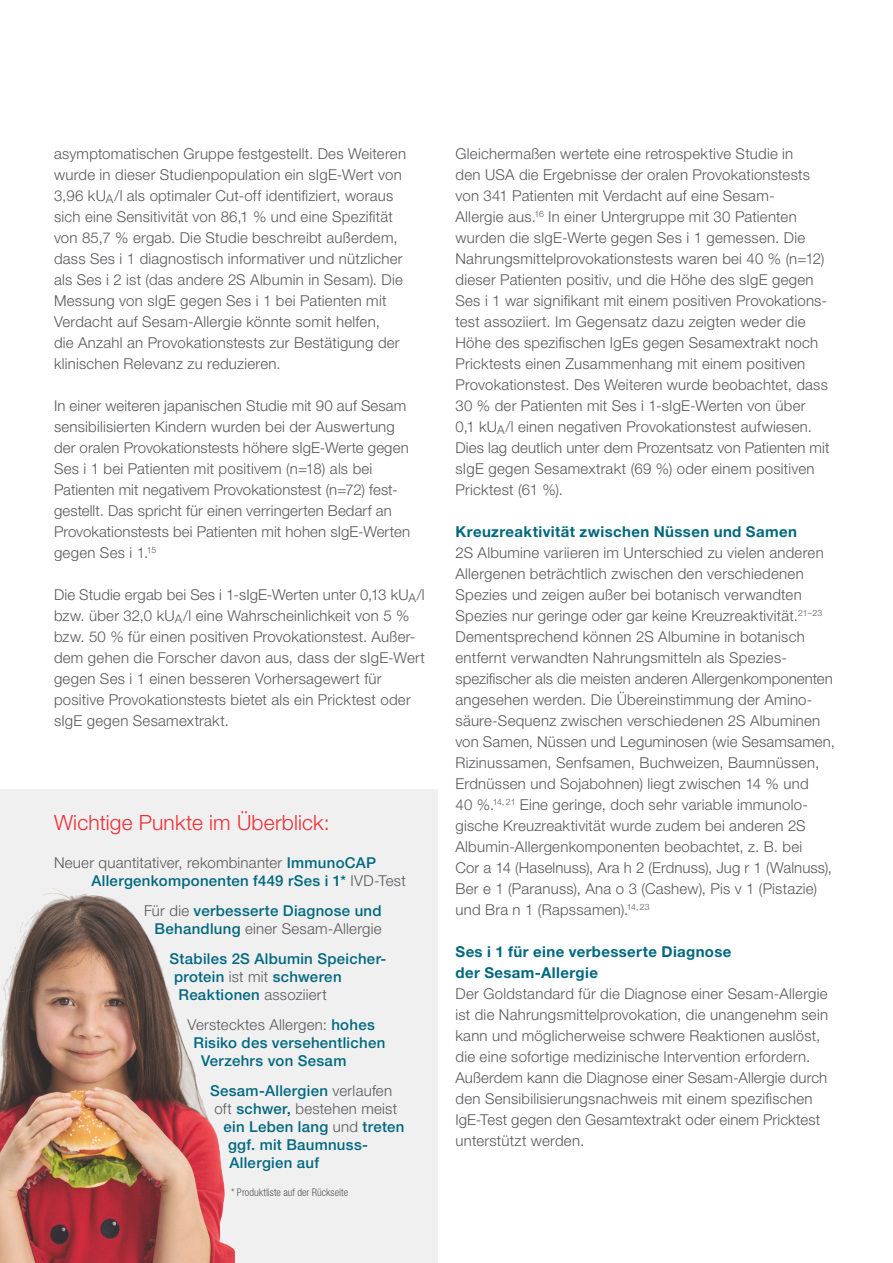
<style>
.page{position:relative;width:893px;height:1263px;background:#fff}
.page>*{position:absolute;margin:0;border:0;box-sizing:border-box;transform-origin:0 0}
.Content_Header{font:300 21px "Helvetica Neue LTW1 G";letter-spacing:.01em;color:#ee2d33}
.Body_Copy{font:300 15px/21px "Helvetica Neue LT Std";letter-spacing:.015em;color:#57585a}
.Subject_Header{font:500 15px/18px "Helvetica Neue LTW1 G";letter-spacing:.02em;color:#00687f;text-align:right}
.Subject_Header-2{font:300 15px/18px "Helvetica Neue LTW1 G";letter-spacing:.015em;color:#57585a}
.References_Numbered{font:300 condensed 10.5px "Helvetica Neue LTW1 G";letter-spacing:.005em;color:#57585a}
.s1{font-weight:500;color:#00687f}
.s2{font-weight:300;color:#57585a}
.s3{font-weight:700;color:#00687f}
</style>
<div class="page">
<svg style="left:0;top:789px;width:437px;height:474px;fill:#f0f0f1"></svg>
<img style="left:3px;top:888px;width:66px;height:101px">
<p class="Body_Copy" style="left:54px;top:143px;width:354px">asymptomatischen Gruppe festgestellt. Des Weiteren wurde in dieser Studienpopulation ein sIgE-Wert von 3,96 kU<sub>A</sub>/l als optimaler Cut-off identifiziert, woraus sich eine Sensitivität von 86,1 % und eine Spezifität von 85,7 % ergab. Die Studie beschreibt außerdem, dass Ses i 1 diagnostisch informativer und nützlicher als Ses i 2 ist (das andere 2S Albumin in Sesam). Die Messung von sIgE gegen Ses i 1 bei Patienten mit Verdacht auf Sesam-Allergie könnte somit helfen,<br>die Anzahl an Provokationstests zur Bestätigung der klinischen Relevanz zu reduzieren.</p>
<p class="Body_Copy" style="left:54px;top:395px;width:358px">In einer weiteren japanischen Studie mit 90 auf Sesam sensibilisierten Kindern wurden bei der Auswertung der oralen Provokationstests höhere sIgE-Werte gegen Ses i 1 bei Patienten mit positivem (n=18) als bei Patienten mit negativem Provokationstest (n=72) fest&shy;gestellt. Das spricht für einen verringerten Bedarf an Provokationstests bei Patienten mit hohen sIgE-Werten gegen Ses i 1.<sup>15</sup></p>
<p class="Body_Copy" style="left:54px;top:584px;width:372px">Die Studie ergab bei Ses i 1-sIgE-Werten unter 0,13 kU<sub>A</sub>/l bzw. über 32,0 kU<sub>A</sub>/l eine Wahrscheinlichkeit von 5 % bzw. 50 % für einen positiven Provokationstest. Außer&shy;dem gehen die Forscher davon aus, dass der sIgE-Wert gegen Ses i 1 einen besseren Vorhersagewert für positive Provokationstests bietet als ein Pricktest oder sIgE gegen Sesamextrakt.</p>
<p class="Content_Header" style="left:54px;top:810px;width:277px">Wichtige Punkte im Überblick:</p>
<p class="Subject_Header-2" style="left:92px;top:853px;width:316px;text-indent:-38px">Neuer quantitativer, rekombinanter <span class="s1">ImmunoCAP<br>Allergenkomponenten f449 rSes i 1*</span> IVD-Test</p>
<p class="Subject_Header" style="left:144px;top:901px;width:239px"><span class="s2">Für die</span> verbesserte Diagnose und<br>Behandlung <span class="s2">einer Sesam-Allergie</span></p>
<p class="Subject_Header" style="left:170px;top:949px;width:218px">Stabiles 2S Albumin Speicher-</p>
<p class="Subject_Header" style="left:174px;top:967px;width:169px">protein <span class="s2">ist mit</span> schweren</p>
<p class="Subject_Header" style="left:178px;top:985px;width:150px">Reaktionen <span class="s2">assoziiert</span></p>
<p class="Subject_Header-2" style="left:188px;top:1015px;width:189px">Verstecktes Allergen: <span class="s1">hohes</span></p>
<p class="Subject_Header" style="left:194px;top:1033px;width:193px">Risiko des versehentlichen</p>
<p class="Subject_Header" style="left:201px;top:1051px;width:147px">Verzehrs von Sesam</p>
<p class="Subject_Header" style="left:210px;top:1081px;width:184px">Sesam-Allergien <span class="s2">verlaufen</span></p>
<p class="Subject_Header-2" style="left:214px;top:1099px;width:184px">oft <span class="s1">schwer,</span> bestehen meist</p>
<p class="Subject_Header" style="left:224px;top:1117px;width:182px">ein Leben lang <span class="s2">und</span> treten</p>
<p class="Subject_Header" style="left:228px;top:1135px;width:142px">ggf. mit Baumnuss-</p>
<p class="Subject_Header" style="left:230px;top:1153px;width:91px">Allergien auf</p>
<p class="References_Numbered" style="left:231px;top:1186px;width:119px">* Produktliste auf der Rückseite</p>
<p class="Body_Copy" style="left:455px;top:143px;width:375px">Gleichermaßen wertete eine retrospektive Studie in<br>den USA die Ergebnisse der oralen Provokationstests von 341 Patienten mit Verdacht auf eine Sesam-<br>Allergie aus.<sup>16</sup> In einer Untergruppe mit 30 Patienten wurden die sIgE-Werte gegen Ses i 1 gemessen. Die Nahrungsmittelprovokationstests waren bei 40 % (n=12) dieser Patienten positiv, und die Höhe des sIgE gegen Ses i 1 war signifikant mit einem positiven Provokations&shy;test assoziiert. Im Gegensatz dazu zeigten weder die Höhe des spezifischen IgEs gegen Sesamextrakt noch Pricktests einen Zusammenhang mit einem positiven Provokationstest. Des Weiteren wurde beobachtet, dass 30 % der Patienten mit Ses i 1-sIgE-Werten von über<br>0,1 kU<sub>A</sub>/l einen negativen Provokationstest aufwiesen.<br>Dies lag deutlich unter dem Prozentsatz von Patienten mit sIgE gegen Sesamextrakt (69 %) oder einem positiven Pricktest (61 %).</p>
<p class="Body_Copy" style="left:455px;top:521px;width:381px"><span class="s3">Kreuzreaktivität zwischen Nüssen und Samen<br></span>2S Albumine variieren im Unterschied zu vielen anderen Allergenen beträchtlich zwischen den verschiedenen Spezies und zeigen außer bei botanisch verwandten Spezies nur geringe oder gar keine Kreuzreaktivität.<sup>21–23<br></sup>Dementsprechend können 2S Albumine in botanisch entfernt verwandten Nahrungsmitteln als Spezies&shy;spezifischer als die meisten anderen Allergenkomponenten angesehen werden. Die Übereinstimmung der Amino&shy;säure-Sequenz zwischen verschiedenen 2S Albuminen von Samen, Nüssen und Leguminosen (wie Sesamsamen, Rizinussamen, Senfsamen, Buchweizen, Baumnüssen, Erdnüssen und Sojabohnen) liegt zwischen 14 % und<br>40 %.<sup>14,</sup> <sup>21</sup> Eine geringe, doch sehr variable immunolo&shy;gische Kreuzreaktivität wurde zudem bei anderen 2S Albumin-Allergenkomponenten beobachtet, z. B. bei<br>Cor a 14 (Haselnuss), Ara h 2 (Erdnuss), Jug r 1 (Walnuss), Ber e 1 (Paranuss), Ana o 3 (Cashew), Pis v 1 (Pistazie) und Bra n 1 (Rapssamen).<sup>14,</sup> <sup>23</sup></p>
<p class="Body_Copy" style="left:455px;top:941px;width:374px"><span class="s3">Ses i 1 für eine verbesserte Diagnose<br>der Sesam-Allergie<br></span>Der Goldstandard für die Diagnose einer Sesam-Allergie ist die Nahrungsmittelprovokation, die unangenehm sein kann und möglicherweise schwere Reaktionen auslöst, die eine sofortige medizinische Intervention erfordern.<br>Außerdem kann die Diagnose einer Sesam-Allergie durch den Sensibilisierungsnachweis mit einem spezifischen IgE-Test gegen den Gesamtextrakt oder einem Pricktest unterstützt werden.</p>
</div>
